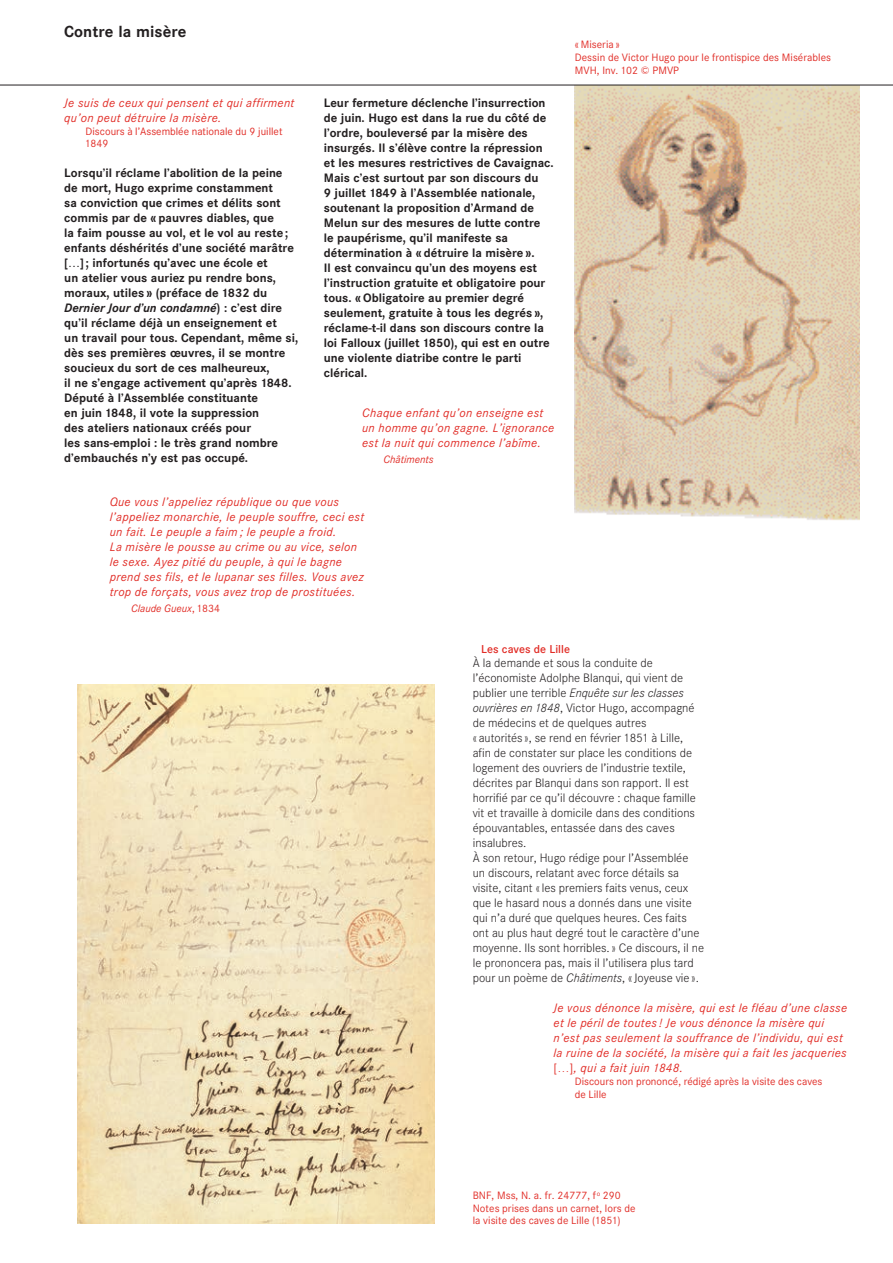
<style>
.page{position:relative;width:893px;height:1263px;background:#fff}
.page>*{position:absolute;margin:0;border:0;box-sizing:border-box;transform-origin:0 0}
.t1{font:700 15.75px "Corporate SBQ3";color:#231f20}
.t2{font:700 12px/15px "Corporate SBQ3";color:#231f20}
.t3{font:300 12px/15px "Corporate SBQ3";color:#231f20}
.t4{font:italic 12px/15px "Corporate SBQ3";letter-spacing:.025em;color:#e12c26}
.t5{font:500 11.25px "Corporate SBQ3";color:#e12c26}
.t6{font:10.5px/12.8px "Corporate SBQ3";letter-spacing:.005em;color:#e12c26}
.t7{font:italic 10.5px "Corporate SBQ3";color:#e12c26}
.s1{font-style:italic}
.s2{font-style:normal}
</style>
<div class="page">
<img style="left:575px;top:86px;width:284px;height:434px">
<img style="left:77px;top:685px;width:357px;height:539px">
<hr style="left:0;top:85px;width:892px;height:1px;background:#231f20">
<h1 class="t1" style="left:64px;top:23px;width:123px">Contre la misère</h1>
<p class="t4" style="left:64px;top:95px;width:232px">Je suis de ceux qui pensent et qui affirment qu’on peut détruire la misère.</p>
<p class="t6" style="left:86px;top:125px;width:198px">Discours à l’Assemblée nationale du 9 juillet<br>1849</p>
<p class="t2" style="left:64px;top:166px;width:235px">Lorsqu’il réclame l’abolition de la peine de mort, Hugo exprime constamment<br>sa conviction que crimes et délits sont commis par de « pauvres diables, que<br>la faim pousse au vol, et le vol au reste ; enfants déshérités d’une société marâtre […] ; infortunés qu’avec une école et<br>un atelier vous auriez pu rendre bons, moraux, utiles » (préface de 1832 du <span class="s1">Dernier Jour d’un condamné</span>) : c’est dire qu’il réclame déjà un enseignement et<br>un travail pour tous. Cependant, même si, dès ses premières œuvres, il se montre soucieux du sort de ces malheureux,<br>il ne s’engage activement qu’après 1848.<br>Député à l’Assemblée constituante<br>en juin 1848, il vote la suppression<br>des ateliers nationaux créés pour<br>les sans-emploi : le très grand nombre d’embauchés n’y est pas occupé.</p>
<p class="t2" style="left:324px;top:95px;width:231px">Leur fermeture déclenche l’insurrection de juin. Hugo est dans la rue du côté de l’ordre, bouleversé par la misère des insurgés. Il s’élève contre la répression et les mesures restrictives de Cavaignac.<br>Mais c’est surtout par son discours du<br>9 juillet 1849 à l’Assemblée nationale, soutenant la proposition d’Armand de Melun sur des mesures de lutte contre<br>le paupérisme, qu’il manifeste sa détermination à « détruire la misère ».<br>Il est convaincu qu’un des moyens est l’instruction gratuite et obligatoire pour tous. « Obligatoire au premier degré seulement, gratuite à tous les degrés », réclame-t-il dans son discours contre la loi Falloux (juillet 1850), qui est en outre une violente diatribe contre le parti clérical.</p>
<p class="t4" style="left:362px;top:406px;width:194px">Chaque enfant qu’on enseigne est un homme qu’on gagne. L’ignorance est la nuit qui commence l’abîme.</p>
<p class="t7" style="left:383px;top:453px;width:52px">Châtiments</p>
<p class="t4" style="left:110px;top:495px;width:256px">Que vous l’appeliez république ou que vous l’appeliez monarchie, le peuple souffre, ceci est un fait. Le peuple a faim ; le peuple a froid.<br>La misère le pousse au crime ou au vice, selon le sexe. Ayez pitié du peuple, à qui le bagne prend ses fils, et le lupanar ses filles. Vous avez trop de forçats, vous avez trop de prostituées.</p>
<p class="t7" style="left:131px;top:603px;width:91px">Claude Gueux<span class="s2">, 1834</span></p>
<p class="t6" style="left:575px;top:38px;width:258px">« Miseria »<br>Dessin de Victor Hugo pour le frontispice des Misérables<br>MVH, Inv. 102 © PMVP</p>
<p class="t5" style="left:481px;top:642px;width:90px">Les caves de Lille</p>
<p class="t3" style="left:472px;top:655px;width:233px">À la demande et sous la conduite de l’économiste Adolphe Blanqui, qui vient de publier une terrible <span class="s1">Enquête sur les classes ouvrières en 1848</span>, Victor Hugo, accompagné de médecins et de quelques autres<br>« autorités », se rend en février 1851 à Lille, afin de constater sur place les conditions de logement des ouvriers de l’industrie textile, décrites par Blanqui dans son rapport. Il est horrifié par ce qu’il découvre : chaque famille vit et travaille à domicile dans des conditions épouvantables, entassée dans des caves insalubres.<br>À son retour, Hugo rédige pour l’Assemblée<br>un discours, relatant avec force détails sa visite, citant « les premiers faits venus, ceux que le hasard nous a donnés dans une visite qui n’a duré que quelques heures. Ces faits ont au plus haut degré tout le caractère d’une moyenne. Ils sont horribles. » Ce discours, il ne le prononcera pas, mais il l’utilisera plus tard pour un poème de <span class="s1">Châtiments</span>, «Joyeuse vie ».</p>
<p class="t4" style="left:553px;top:1001px;width:295px">Je vous dénonce la misère, qui est le fléau d’une classe et le péril de toutes ! Je vous dénonce la misère qui n’est pas seulement la souffrance de l’individu, qui est la ruine de la société, la misère qui a fait les jacqueries <span class="s2">[…]</span>, qui a fait juin 1848.</p>
<p class="t6" style="left:575px;top:1075px;width:249px">Discours non prononcé, rédigé après la visite des caves de Lille</p>
<p class="t6" style="left:472px;top:1189px;width:164px">BNF, Mss, N. a. fr. 24777, f<sup>o</sup> 290<br>Notes prises dans un carnet, lors de la visite des caves de Lille (1851)</p>
</div>
